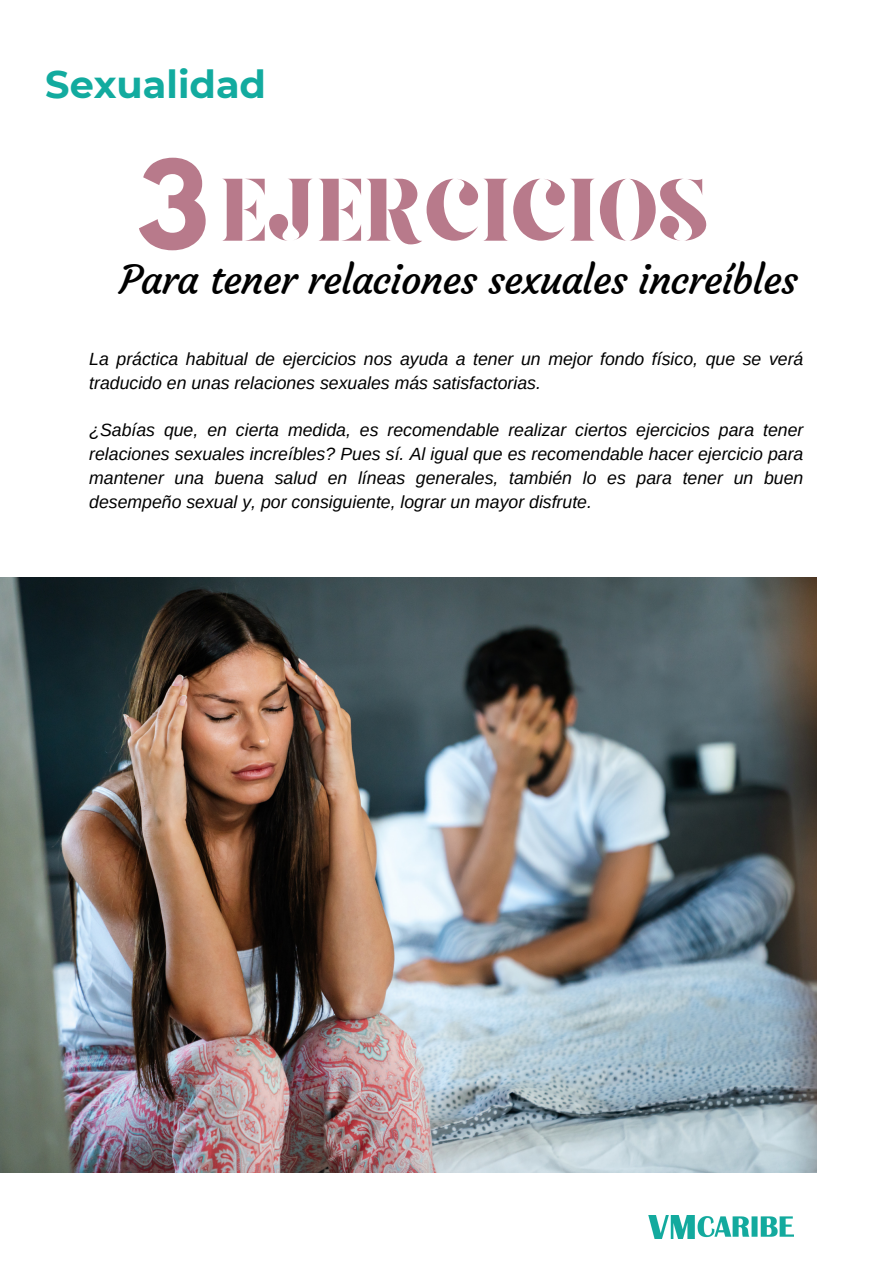
<style>
.page{position:relative;width:893px;height:1264px;background:#fff}
.page>*{position:absolute;margin:0;border:0;box-sizing:border-box;transform-origin:0 0}
.t1{font:700 108.3px "League Spartan";color:#b87a8b}
.t2{font:88.5px "Giaza Stencil";color:#b87a8b}
.t3{font:39.9px "Courgette";letter-spacing:-.02em;color:#000}
.t4{font:700 38.25px "Montserrat";color:#12ab9f}
.t5{font:italic 17.7px/23.9px "Arimo";color:#000}
</style>
<div class="page">
<img style="left:0;top:578px;width:816px;height:594px">
<img style="left:648px;top:1215px;width:145px;height:23px">
<p class="t4" style="left:45px;top:61px;width:222px">Sexualidad</p>
<p class="t1" style="left:137px;top:151px;width:74px">3</p>
<p class="t2" style="left:219px;top:174px;width:491px">EJERCICIOS</p>
<p class="t3" style="left:119px;top:255px;width:680px">Para tener relaciones sexuales increíbles</p>
<p class="t5" style="left:89px;top:347px;width:715px">La práctica habitual de ejercicios nos ayuda a tener un mejor fondo físico, que se verá traducido en unas relaciones sexuales más satisfactorias.</p>
<p class="t5" style="left:89px;top:418px;width:715px;text-align:justify">¿Sabías que, en cierta medida, es recomendable realizar ciertos ejercicios para tener relaciones sexuales increíbles? Pues sí. Al igual que es recomendable hacer ejercicio para mantener una buena salud en líneas generales, también lo es para tener un buen desempeño sexual y, por consiguiente, lograr un mayor disfrute.</p>
</div>
